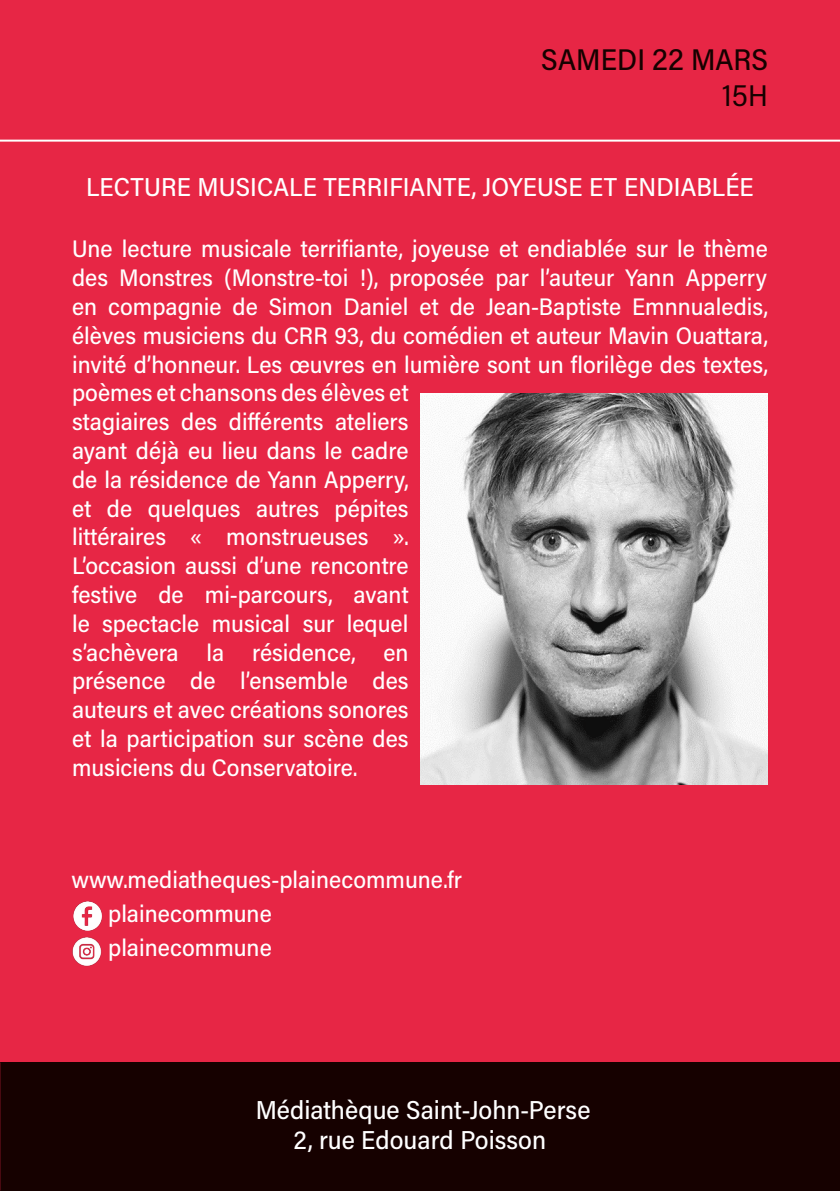
<style>
.page{position:relative;width:840px;height:1191px;background:#fff}
.page>*{position:absolute;margin:0;border:0;box-sizing:border-box;transform-origin:0 0}
.t1{font:30px "Acumin Variable Concept";color:#160100}
.t2{font:26px "Acumin Variable Concept";color:#fff}
.t3{font:24px/28.8px "Acumin Variable Concept";color:#fff}
</style>
<div class="page">
<div style="left:0;top:0;width:839px;height:1063px;background:#e72645"></div>
<div style="left:0;top:1063px;width:839px;height:128px;background:#160100"></div>
<hr style="left:0;top:140px;width:839px;height:2px;background:#fff">
<img style="left:73px;top:901px;width:29px;height:30px">
<img style="left:72px;top:937px;width:30px;height:29px">
<img style="left:420px;top:394px;width:347px;height:390px">
<p class="t1" style="left:541px;top:39px;width:228px">SAMEDI 22 MARS</p>
<p class="t1" style="left:722px;top:75px;width:47px">15H</p>
<p class="t2" style="left:86px;top:169px;width:669px">LECTURE MUSICALE TERRIFIANTE, JOYEUSE ET ENDIABLÉE</p>
<p class="t3" style="left:72px;top:233px;width:697px">Une lecture musicale terrifiante, joyeuse et endiablée sur le thème des Monstres (Monstre-toi !), proposée par l’auteur Yann Apperry en compagnie de Simon Daniel et de Jean-Baptiste Emnnualedis, élèves musiciens du CRR 93, du comédien et auteur Mavin Ouattara, invité d’honneur. Les œuvres en lumière sont un florilège des textes, poèmes et chansons des élèves et<br>stagiaires des différents ateliers<br>ayant déjà eu lieu dans le cadre<br>de la résidence de Yann Apperry,<br>et de quelques autres pépites<br>littéraires « monstrueuses ».<br>L’occasion aussi d’une rencontre<br>festive de mi-parcours, avant<br>le spectacle musical sur lequel<br>s’achèvera la résidence, en<br>présence de l’ensemble des<br>auteurs et avec créations sonores<br>et la participation sur scène des<br>musiciens du Conservatoire.</p>
<p class="t3" style="left:71px;top:864px;width:392px">www.mediatheques-plainecommune.fr</p>
<p class="t3" style="left:108px;top:898px;width:165px">plainecommune</p>
<p class="t3" style="left:108px;top:932px;width:165px">plainecommune</p>
<p class="t2" style="left:256px;top:1091px;width:336px">Médiathèque Saint-John-Perse</p>
<p class="t2" style="left:294px;top:1121px;width:254px">2, rue Edouard Poisson</p>
</div>
